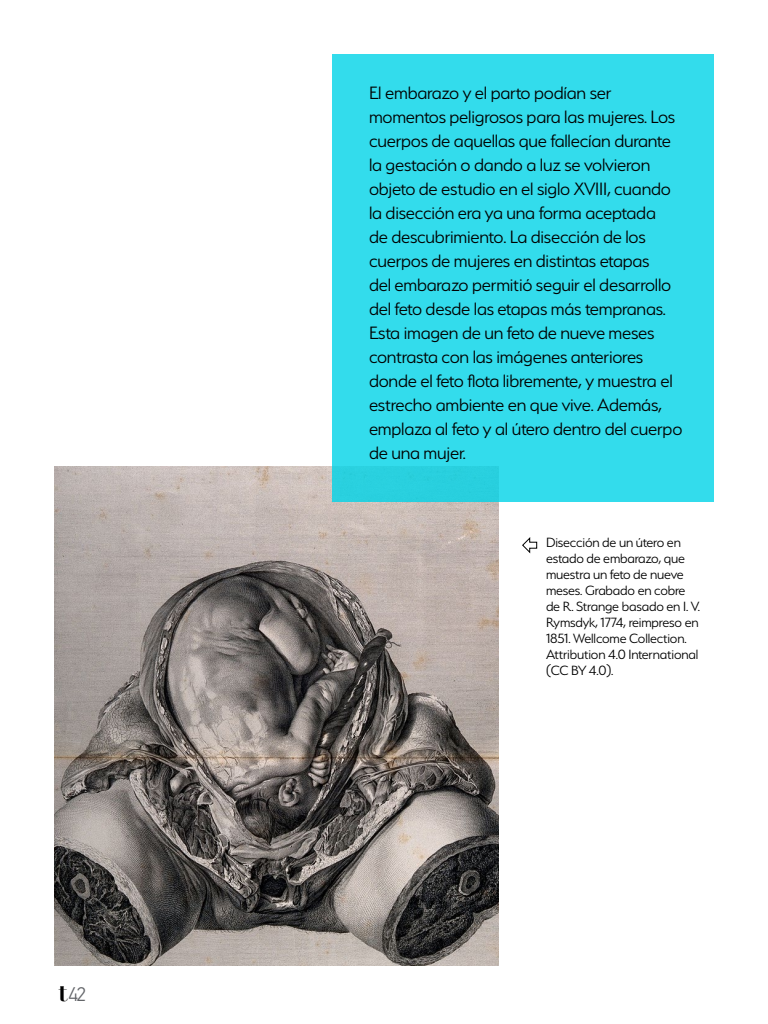
<style>
.page{position:relative;width:768px;height:1024px;background:#fff}
.page>*{position:absolute;margin:0;border:0;box-sizing:border-box;transform-origin:0 0}
.t1{font:300 20px/24px "Serenity";letter-spacing:-.01em;color:#000}
.t2{font:300 19.9px "PF Din Text Pro";color:#636569}
.t3{font:300 15px/16px "Serenity";letter-spacing:-.01em;color:#000}
.s1{font-family:"Didot";font-weight:700;font-size:26.7px;color:#000}
</style>
<div class="page">
<img style="left:54px;top:466px;width:445px;height:500px">
<div style="left:332px;top:54px;width:382px;height:448px;background:#33dcec"></div>
<svg style="left:522px;top:537px;width:16px;height:17px"></svg>
<p class="t2" style="left:58px;top:983px;width:30px"><span class="s1">t</span>42</p>
<p class="t1" style="left:369px;top:80px;width:315px">El embarazo y el parto podían ser momentos peligrosos para las mujeres. Los cuerpos de aquellas que fallecían durante la gestación o dando a luz se volvieron objeto de estudio en el siglo XVIII, cuando la disección era ya una forma aceptada<br>de descubrimiento. La disección de los cuerpos de mujeres en distintas etapas<br>del embarazo permitió seguir el desarrollo del feto desde las etapas más tempranas.<br>Esta imagen de un feto de nueve meses contrasta con las imágenes anteriores donde el feto flota libremente, y muestra el estrecho ambiente en que vive. Además, emplaza al feto y al útero dentro del cuerpo de una mujer.</p>
<p class="t3" style="left:546px;top:535px;width:156px">Disección de un útero en estado de embarazo, que muestra un feto de nueve meses. Grabado en cobre de R. Strange basado en I. V.<br>Rymsdyk, 1774, reimpreso en<br>1851. Wellcome Collection.<br>Attribution 4.0 International (CC BY 4.0).</p>
</div>
